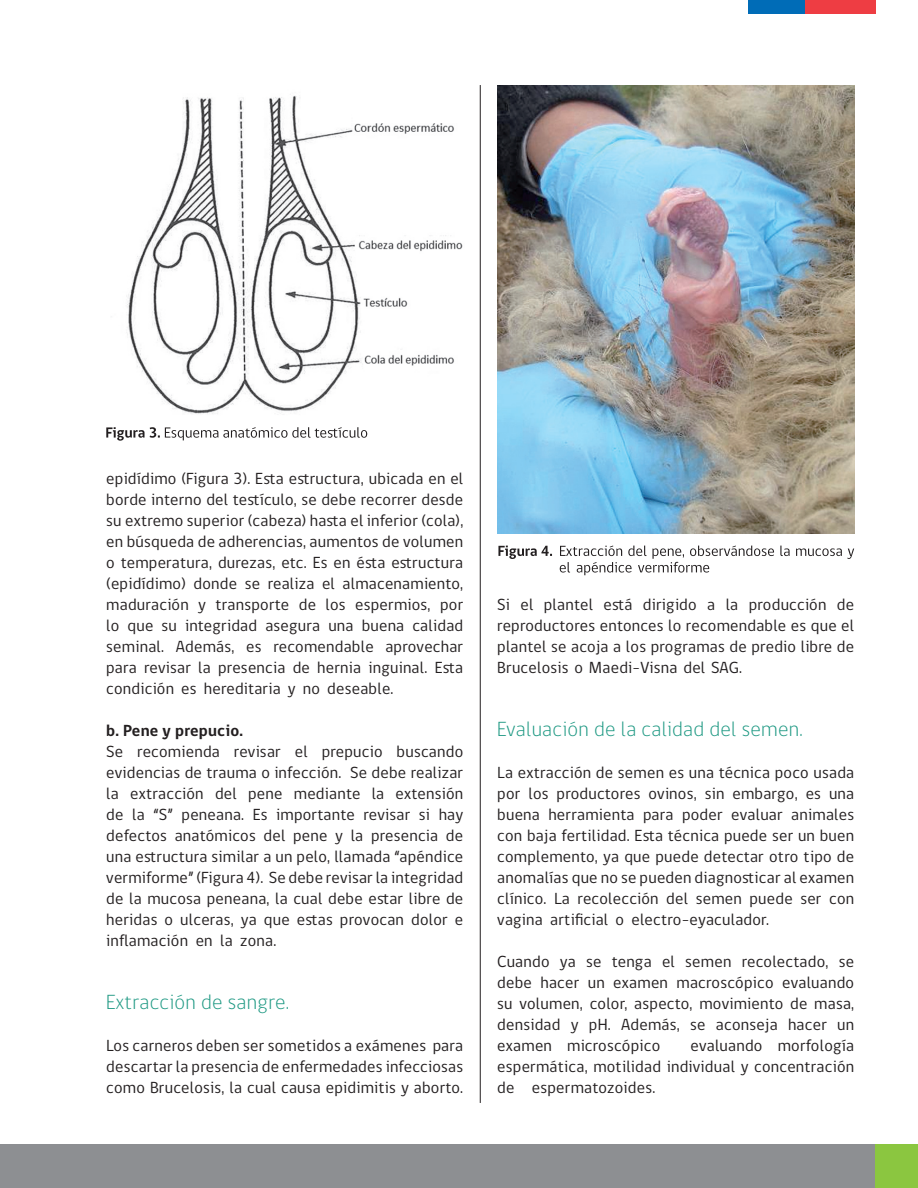
<style>
.page{position:relative;width:918px;height:1188px;background:#fff}
.page>*{position:absolute;margin:0;border:0;box-sizing:border-box;transform-origin:0 0}
.t1{font:300 21px "gob CL";letter-spacing:.015em;color:#1b9781}
.t2{font:16.5px/21px "gob CL";letter-spacing:.015em;color:#231f20;text-align:justify}
.t3{font:700 16.5px "gob CL";letter-spacing:.015em;color:#231f20}
</style>
<div class="page">
<div style="left:874px;top:1144px;width:44px;height:44px;background:#8bc640"></div>
<div style="left:0;top:1144px;width:874px;height:44px;background:#8d8f92"></div>
<div style="left:748px;top:0;width:57px;height:14px;background:#006cb7"></div>
<div style="left:805px;top:0;width:70px;height:14px;background:#ee3d43"></div>
<img style="left:127px;top:95px;width:336px;height:319px">
<svg style="left:106px;top:427px;width:261px;height:14px"></svg>
<img style="left:497px;top:85px;width:357px;height:448px">
<svg style="left:498px;top:546px;width:356px;height:29px"></svg>
<hr style="left:480px;top:85px;width:1px;height:1018px;background:#231f20">
<p class="t2" style="left:106px;top:469px;width:359px">epidídimo (Figura 3). Esta estructura, ubicada en el borde interno del testículo, se debe recorrer desde su extremo superior (cabeza) hasta el inferior (cola), en búsqueda de adherencias, aumentos de volumen o temperatura, durezas, etc. Es en ésta estructura (epidídimo) donde se realiza el almacenamiento, maduración y transporte de los espermios, por lo que su integridad asegura una buena calidad seminal. Además, es recomendable aprovechar para revisar la presencia de hernia inguinal. Esta condición es hereditaria y no deseable.</p>
<p class="t3" style="left:106px;top:720px;width:138px">b. Pene y prepucio.</p>
<p class="t2" style="left:106px;top:742px;width:359px">Se recomienda revisar el prepucio buscando evidencias de trauma o infección. Se debe realizar la extracción del pene mediante la extensión de la “S” peneana. Es importante revisar si hay defectos anatómicos del pene y la presencia de una estructura similar a un pelo, llamada “apéndice vermiforme” (Figura 4). Se debe revisar la integridad de la mucosa peneana, la cual debe estar libre de heridas o ulceras, ya que estas provocan dolor e inflamación en la zona.</p>
<p class="t1" style="left:106px;top:988px;width:184px">Extracción de sangre.</p>
<p class="t2" style="left:106px;top:1036px;width:358px">Los carneros deben ser sometidos a exámenes para descartar la presencia de enfermedades infecciosas como Brucelosis, la cual causa epidimitis y aborto.</p>
<p class="t2" style="left:497px;top:594px;width:358px">Si el plantel está dirigido a la producción de reproductores entonces lo recomendable es que el plantel se acoja a los programas de predio libre de Brucelosis o Maedi-Visna del SAG.</p>
<p class="t1" style="left:497px;top:714px;width:307px">Evaluación de la calidad del semen.</p>
<p class="t2" style="left:497px;top:762px;width:359px">La extracción de semen es una técnica poco usada por los productores ovinos, sin embargo, es una buena herramienta para poder evaluar animales con baja fertilidad. Esta técnica puede ser un buen complemento, ya que puede detectar otro tipo de anomalías que no se pueden diagnosticar al examen clínico. La recolección del semen puede ser con vagina artificial o electro-eyaculador.</p>
<p class="t2" style="left:497px;top:951px;width:358px">Cuando ya se tenga el semen recolectado, se debe hacer un examen macroscópico evaluando su volumen, color, aspecto, movimiento de masa, densidad y pH. Además, se aconseja hacer un examen microscópico</p>
<p class="t2" style="left:497px;top:1035px;width:358px;text-indent:193px">evaluando morfología espermática, motilidad individual y concentración de espermatozoides.</p>
</div>
